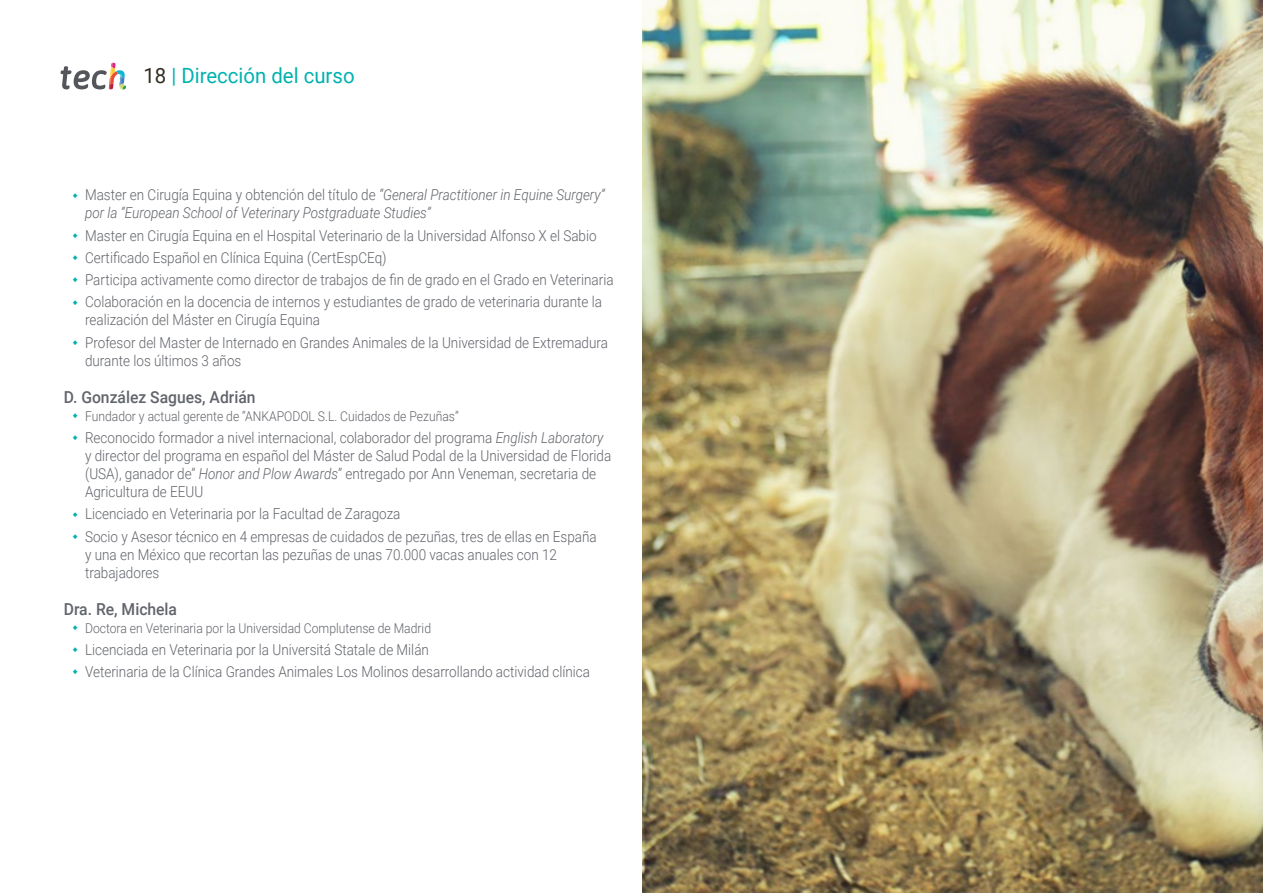
<style>
.page{position:relative;width:1263px;height:893px;background:#fff}
.page>*{position:absolute;margin:0;border:0;box-sizing:border-box;transform-origin:0 0}
.t1{font:21px "Roboto";color:#00b2af}
.t2{font:500 16.5px "Roboto";color:#61646a;scale:.95 1}
.t3{font:300 15px/22.2px "Roboto";color:#61646a;scale:.9 1}
.t4{font:italic 300 15px/18px "Roboto";color:#61646a;scale:.9 1}
.t5{font:300 13.5px "Roboto";color:#61646a;scale:.9 1}
.s1{color:#312e20}
.s2{font-style:normal}
.s3{font-style:italic}
</style>
<div class="page">
<svg style="left:61px;top:63px;width:65px;height:27px"></svg>
<img style="left:642px;top:0;width:621px;height:893px">
<h1 class="t1" style="left:144px;top:61px;width:213px"><span class="s1">18</span> | Dirección del curso</h1>
<p class="t4" style="left:85px;top:185px;width:579px"><span class="s2">Master en Cirugía Equina y obtención del título de</span> “General Practitioner in Equine Surgery” por la “European School of Veterinary Postgraduate Studies”</p>
<p class="t3" style="left:85px;top:224px;width:589px">Master en Cirugía Equina en el Hospital Veterinario de la Universidad Alfonso X el Sabio Certificado Español en Clínica Equina (CertEspCEq)<br>Participa activamente como director de trabajos de fin de grado en el Grado en Veterinaria Colaboración en la docencia de internos y estudiantes de grado de veterinaria durante la</p>
<p class="t3" style="left:85px;top:308px;width:583px">realización del Máster en Cirugía Equina<br>Profesor del Master de Internado en Grandes Animales de la Universidad de Extremadura</p>
<p class="t3" style="left:85px;top:349px;width:175px">durante los últimos 3 años</p>
<p class="t2" style="left:64px;top:385px;width:203px">D. González Sagues, Adrián</p>
<p class="t5" style="left:85px;top:406px;width:417px">Fundador y actual gerente de “ANKAPODOL S.L. Cuidados de Pezuñas”</p>
<p class="t3" style="left:85px;top:428px;width:586px;line-height:18px">Reconocido formador a nivel internacional, colaborador del programa <span class="s3">English Laboratory </span>y director del programa en español del Máster de Salud Podal de la Universidad de Florida (USA), ganador de” <span class="s3">Honor and Plow Awards</span>” entregado por Ann Veneman, secretaria de Agricultura de EEUU</p>
<p class="t3" style="left:85px;top:502px;width:570px">Licenciado en Veterinaria por la Facultad de Zaragoza<br>Socio y Asesor técnico en 4 empresas de cuidados de pezuñas, tres de ellas en España</p>
<p class="t3" style="left:85px;top:545px;width:526px;line-height:18px">y una en México que recortan las pezuñas de unas 70.000 vacas anuales con 12 trabajadores</p>
<p class="t2" style="left:64px;top:597px;width:121px">Dra. Re, Michela</p>
<p class="t5" style="left:85px;top:618px;width:386px">Doctora en Veterinaria por la Universidad Complutense de Madrid</p>
<p class="t3" style="left:85px;top:638px;width:563px">Licenciada en Veterinaria por la Universitá Statale de Milán<br>Veterinaria de la Clínica Grandes Animales Los Molinos desarrollando actividad clínica</p>
</div>
